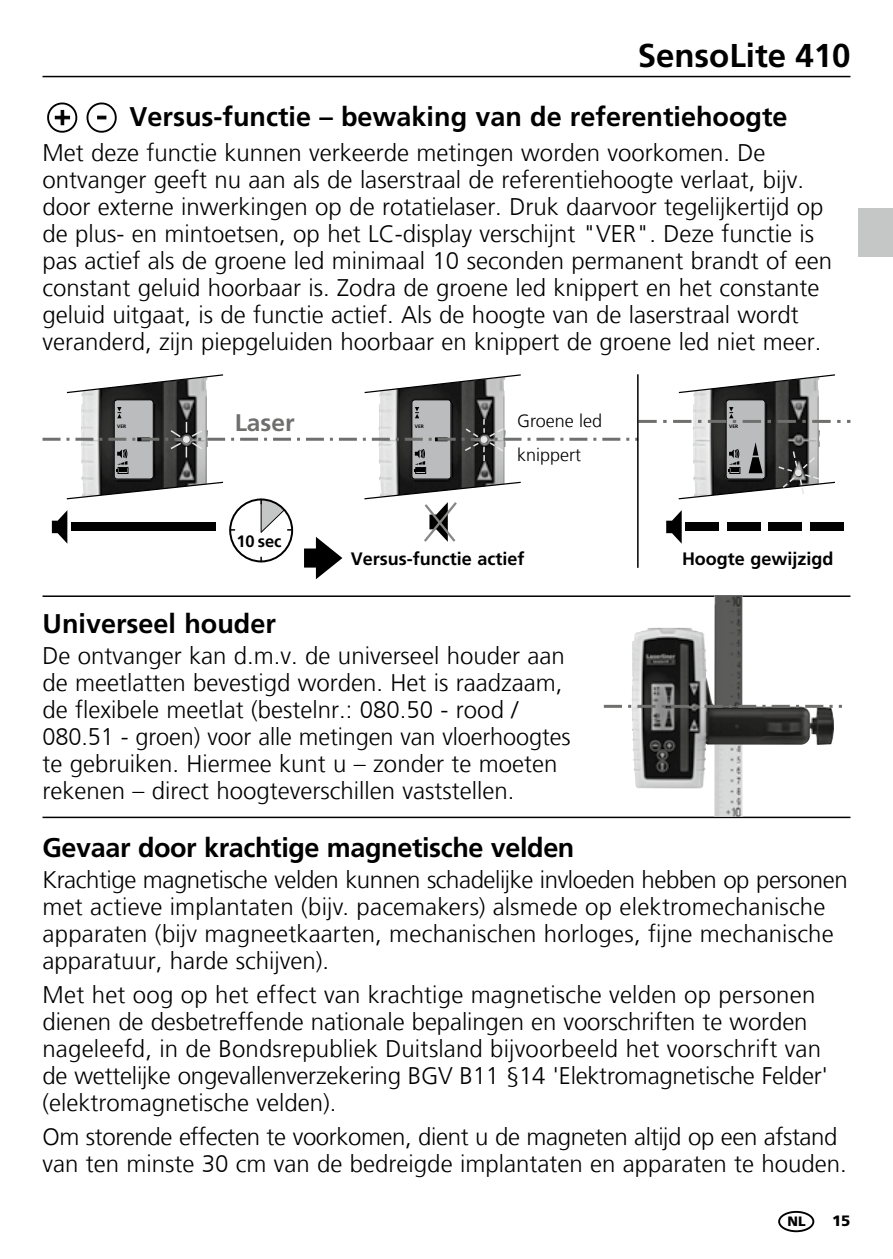
<style>
.page{position:relative;width:893px;height:1259px;background:#fff}
.page>*{position:absolute;margin:0;border:0;box-sizing:border-box;transform-origin:0 0}
.t1{font:700 33px "Frutiger LT Com";color:#000}
.t2{font:700 27px "Frutiger LT Com";color:#000}
.t3{font:300 24px/27px "Frutiger LT Com";color:#000}
.t4{font:700 24px "Frutiger LT Com";color:#6f6f6e}
.t5{font:700 18px "Frutiger LT Com";color:#000}
.t6{font:300 18px/34.5px "Frutiger LT Com";color:#000}
.t7{font:700 16.5px "Frutiger LT Com";color:#000}
.t8{font:900 15px "Frutiger LT Com";color:#000}
.t9{font:900 13.5px "Frutiger LT Com";color:#000}
.t10{font:700 4.8px "Frutiger LT Com";color:#000}
</style>
<div class="page">
<hr style="left:43px;top:76px;width:807px;height:1px;background:#000">
<hr style="left:43px;top:816px;width:807px;height:2px;background:#000">
<hr style="left:43px;top:595px;width:807px;height:2px;background:#000">
<img style="left:81px;top:394px;width:126px;height:13px">
<svg style="left:66px;top:374px;width:158px;height:20px"></svg>
<div style="left:114px;top:400px;width:39px;height:79px;background:#bbbcbd;border-radius:3px"></div>
<div style="left:114px;top:400px;width:39px;height:79px;border:1px solid #000;border-radius:3px"></div>
<img style="left:379px;top:394px;width:126px;height:13px">
<svg style="left:364px;top:374px;width:157px;height:20px"></svg>
<div style="left:412px;top:400px;width:39px;height:79px;background:#bbbcbd;border-radius:3px"></div>
<div style="left:412px;top:400px;width:39px;height:79px;border:1px solid #000;border-radius:3px"></div>
<img style="left:693px;top:394px;width:126px;height:13px">
<svg style="left:678px;top:374px;width:157px;height:20px"></svg>
<div style="left:726px;top:400px;width:39px;height:79px;background:#bbbcbd;border-radius:3px"></div>
<div style="left:726px;top:400px;width:39px;height:79px;border:1px solid #000;border-radius:3px"></div>
<hr style="left:637px;top:374px;width:2px;height:194px;background:#000">
<svg style="left:43px;top:407px;width:807px;height:172px"></svg>
<svg style="left:47px;top:102px;width:31px;height:31px"></svg>
<svg style="left:86px;top:102px;width:31px;height:31px"></svg>
<div style="left:778px;top:1211px;width:36px;height:21px;border:2px solid #000;border-radius:50%"></div>
<div style="left:859px;top:208px;width:34px;height:49px;background:#c5c6c6"></div>
<img style="left:714px;top:595px;width:29px;height:221px">
<img style="left:632px;top:627px;width:202px;height:161px">
<svg style="left:604px;top:705px;width:238px;height:3px"></svg>
<h1 class="t1" style="left:638px;top:36px;width:214px">SensoLite 410</h1>
<p class="t2" style="left:130px;top:100px;width:659px">Versus-functie – bewaking van de referentiehoogte</p>
<p class="t3" style="left:43px;top:139px;width:791px">Met deze functie kunnen verkeerde metingen worden voorkomen. De ontvanger geeft nu aan als de laserstraal de referentiehoogte verlaat, bijv. door externe inwerkingen op de rotatielaser. Druk daarvoor tegelijkertijd op de plus- en mintoetsen, op het LC-display verschijnt "VER". Deze functie is pas actief als de groene led minimaal 10 seconden permanent brandt of een constant geluid hoorbaar is. Zodra de groene led knippert en het constante geluid uitgaat, is de functie actief. Als de hoogte van de laserstraal wordt veranderd, zijn piepgeluiden hoorbaar en knippert de groene led niet meer.</p>
<p class="t6" style="left:517px;top:404px;width:87px">Groene led knippert</p>
<p class="t4" style="left:235px;top:409px;width:61px">Laser</p>
<p class="t10" style="left:117px;top:424px;width:10px">VER</p>
<p class="t10" style="left:415px;top:424px;width:10px">VER</p>
<p class="t10" style="left:729px;top:424px;width:10px">VER</p>
<p class="t7" style="left:236px;top:531px;width:47px">10 sec</p>
<p class="t5" style="left:351px;top:548px;width:175px">Versus-functie actief</p>
<p class="t5" style="left:682px;top:548px;width:153px">Hoogte gewijzigd</p>
<p class="t2" style="left:43px;top:608px;width:235px">Universeel houder</p>
<p class="t3" style="left:43px;top:642px;width:530px">De ontvanger kan d.m.v. de universeel houder aan de meetlatten bevestigd worden. Het is raadzaam, de flexibele meetlat (bestelnr.: 080.50 - rood / 080.51 - groen) voor alle metingen van vloerhoogtes te gebruiken. Hiermee kunt u – zonder te moeten rekenen – direct hoogteverschillen vaststellen.</p>
<p class="t2" style="left:43px;top:831px;width:533px">Gevaar door krachtige magnetische velden</p>
<p class="t3" style="left:43px;top:866px;width:807px">Krachtige magnetische velden kunnen schadelijke invloeden hebben op personen met actieve implantaten (bijv. pacemakers) alsmede op elektromechanische apparaten (bijv magneetkaarten, mechanischen horloges, fijne mechanische apparatuur, harde schijven).</p>
<p class="t3" style="left:43px;top:981px;width:787px">Met het oog op het effect van krachtige magnetische velden op personen dienen de desbetreffende nationale bepalingen en voorschriften te worden nageleefd, in de Bondsrepubliek Duitsland bijvoorbeeld het voorschrift van de wettelijke ongevallenverzekering BGV B11 §14 'Elektromagnetische Felder' (elektromagnetische velden).</p>
<p class="t3" style="left:43px;top:1123px;width:806px">Om storende effecten te voorkomen, dient u de magneten altijd op een afstand van ten minste 30 cm van de bedreigde implantaten en apparaten te houden.</p>
<p class="t9" style="left:788px;top:1213px;width:20px">NL</p>
<p class="t8" style="left:832px;top:1212px;width:20px">15</p>
</div>
